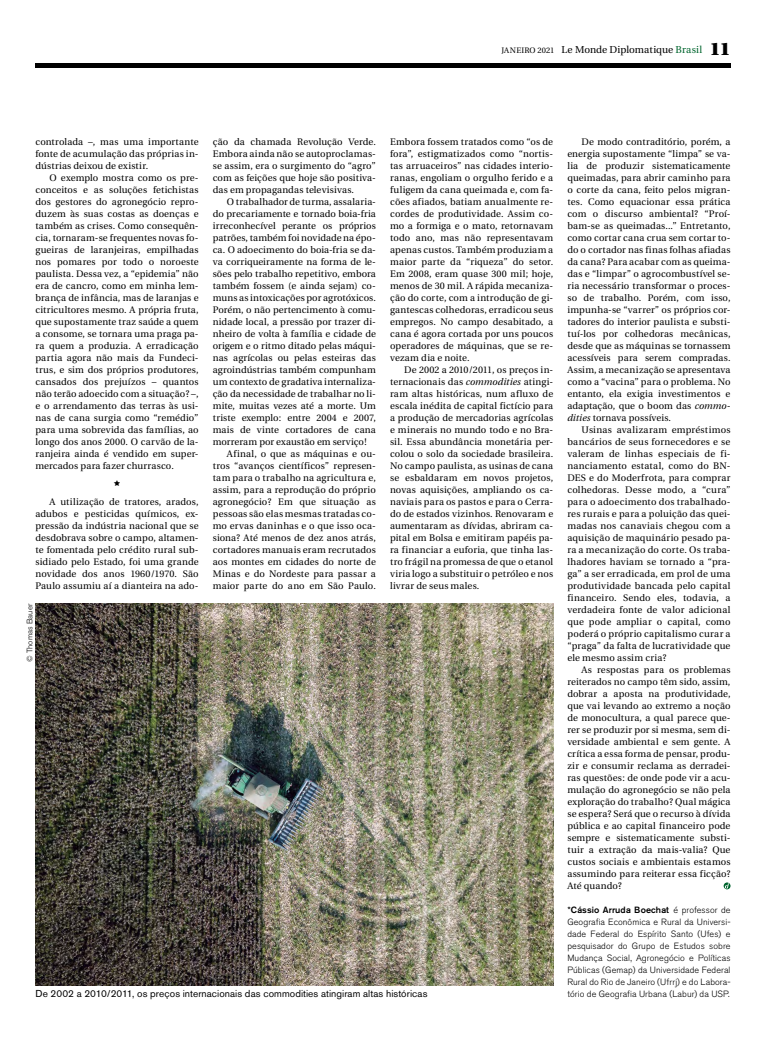
<style>
.page{position:relative;width:766px;height:1049px;background:#fff}
.page>*{position:absolute;margin:0;border:0;box-sizing:border-box;transform-origin:0 0}
.t1{font:800 15px "Akzidenz Grotesk BE";color:#000}
.t2{font:10px "Akzidenz Grotesk BE";letter-spacing:.01em;color:#000}
.t3{font:10px "Utopia";color:#000}
.t4{font:9.5px/12px "Utopia";letter-spacing:.01em;color:#000;text-align:justify}
.t5{font:300 9px/12px "Akzidenz Grotesk BE";letter-spacing:.01em;color:#000;text-align:justify}
.t6{font:300 8px "Akzidenz Grotesk BE";letter-spacing:.015em;color:#000}
.s1{font-size:8px}
.s2{color:#00652e}
.s3{font-weight:900;font-size:17.9px}
.s4{font-style:italic}
.s5{font-weight:500}
</style>
<div class="page">
<hr style="left:35px;top:64px;width:695px;height:4px;background:#000">
<svg style="left:723px;top:882px;width:7px;height:7px"></svg>
<svg style="left:724px;top:883px;width:4px;height:5px"></svg>
<img style="left:35px;top:603px;width:518px;height:382px">
<p class="t3" style="left:501px;top:44px;width:230px"><span class="s1">JANEIRO 2021</span> Le Monde Diplomatique <span class="s2">Brasil</span> <span class="s3">11</span></p>
<p class="t4" style="left:35px;top:136px;width:165px">controlada –, mas uma importante fonte de acumulação das próprias in&shy;dústrias deixou de existir.</p>
<p class="t4" style="left:35px;top:172px;width:165px;text-indent:14px">O exemplo mostra como os pre&shy;conceitos e as soluções fetichistas dos gestores do agronegócio repro&shy;duzem às suas costas as doenças e também as crises. Como consequên&shy;cia, tornaram-se frequentes novas fo&shy;gueiras de laranjeiras, empilhadas nos pomares por todo o noroeste paulista. Dessa vez, a “epidemia” não era de cancro, como em minha lem&shy;brança de infância, mas de laranjas e citricultores mesmo. A própria fruta, que supostamente traz saúde a quem a consome, se tornara uma praga pa&shy;ra quem a produzia. A erradicação partia agora não mais da Fundeci&shy;trus, e sim dos próprios produtores, cansados dos prejuízos – quantos não terão adoecido com a situação? –, e o arrendamento das terras às usi&shy;nas de cana surgia como “remédio” para uma sobrevida das famílias, ao longo dos anos 2000. O carvão de la&shy;ranjeira ainda é vendido em super&shy;mercados para fazer churrasco.</p>
<h1 class="t1" style="left:114px;top:477px;width:8px">*</h1>
<p class="t4" style="left:35px;top:496px;width:165px;text-indent:14px">A utilização de tratores, arados, adubos e pesticidas químicos, ex&shy;pressão da indústria nacional que se desdobrava sobre o campo, altamen&shy;te fomentada pelo crédito rural sub&shy;sidiado pelo Estado, foi uma grande novidade dos anos 1960/1970. São Paulo assumiu aí a dianteira na ado-</p>
<p class="t6" style="left:25px;top:662px;width:60px;rotate:-90deg">© Thomas Bauer</p>
<p class="t4" style="left:213px;top:136px;width:165px">ção da chamada Revolução Verde.<br>Embora ainda não se autoproclamas&shy;se assim, era o surgimento do “agro” com as feições que hoje são positiva&shy;das em propagandas televisivas.</p>
<p class="t4" style="left:227px;top:196px;width:150px">O trabalhador de turma, assalaria-</p>
<p class="t4" style="left:213px;top:208px;width:165px">do precariamente e tornado boia-fria</p>
<p class="t4" style="left:213px;top:220px;width:165px">irreconhecível perante os próprios</p>
<p class="t4" style="left:213px;top:232px;width:164px">patrões, também foi novidade na épo-</p>
<p class="t4" style="left:213px;top:244px;width:164px">ca. O adoecimento do boia-fria se da-</p>
<p class="t4" style="left:213px;top:256px;width:164px">va corriqueiramente na forma de le-</p>
<p class="t4" style="left:213px;top:268px;width:165px">sões pelo trabalho repetitivo, embora</p>
<p class="t4" style="left:213px;top:280px;width:164px">também fossem (e ainda sejam) co-</p>
<p class="t4" style="left:213px;top:292px;width:165px">muns as intoxicações por agrotóxicos.</p>
<p class="t4" style="left:213px;top:304px;width:164px">Porém, o não pertencimento à comu-</p>
<p class="t4" style="left:213px;top:316px;width:164px">nidade local, a pressão por trazer di-</p>
<p class="t4" style="left:213px;top:328px;width:164px">nheiro de volta à família e cidade de</p>
<p class="t4" style="left:213px;top:340px;width:164px">origem e o ritmo ditado pelas máqui-</p>
<p class="t4" style="left:213px;top:352px;width:165px">nas agrícolas ou pelas esteiras das</p>
<p class="t4" style="left:213px;top:364px;width:164px">agroindústrias também compunham</p>
<p class="t4" style="left:213px;top:376px;width:164px">um contexto de gradativa internaliza-</p>
<p class="t4" style="left:213px;top:388px;width:164px">ção da necessidade de trabalhar no li-</p>
<p class="t4" style="left:213px;top:400px;width:165px">mite, muitas vezes até a morte. Um</p>
<p class="t4" style="left:213px;top:412px;width:164px">triste exemplo: entre 2004 e 2007,</p>
<p class="t4" style="left:213px;top:424px;width:165px">mais de vinte cortadores de cana</p>
<p class="t4" style="left:213px;top:436px;width:155px">morreram por exaustão em serviço!</p>
<p class="t4" style="left:227px;top:448px;width:150px">Afinal, o que as máquinas e ou-</p>
<p class="t4" style="left:213px;top:460px;width:164px">tros “avanços científicos” represen-</p>
<p class="t4" style="left:213px;top:472px;width:164px">tam para o trabalho na agricultura e,</p>
<p class="t4" style="left:213px;top:484px;width:165px">assim, para a reprodução do próprio</p>
<p class="t4" style="left:213px;top:496px;width:164px">agronegócio? Em que situação as</p>
<p class="t4" style="left:213px;top:508px;width:164px">pessoas são elas mesmas tratadas co-</p>
<p class="t4" style="left:213px;top:520px;width:164px">mo ervas daninhas e o que isso oca-</p>
<p class="t4" style="left:213px;top:532px;width:164px">siona? Até menos de dez anos atrás,</p>
<p class="t4" style="left:213px;top:544px;width:164px">cortadores manuais eram recrutados</p>
<p class="t4" style="left:213px;top:556px;width:165px">aos montes em cidades do norte de</p>
<p class="t4" style="left:213px;top:568px;width:164px">Minas e do Nordeste para passar a</p>
<p class="t4" style="left:213px;top:580px;width:165px">maior parte do ano em São Paulo.</p>
<p class="t4" style="left:390px;top:136px;width:165px">Embora fossem tratados como “os de fora”, estigmatizados como “nortis&shy;tas arruaceiros” nas cidades interio&shy;ranas, engoliam o orgulho ferido e a fuligem da cana queimada e, com fa&shy;cões afiados, batiam anualmente re&shy;cordes de produtividade. Assim co&shy;mo a formiga e o mato, retornavam todo ano, mas não representavam apenas custos. Também produziam a maior parte da “riqueza” do setor.<br>Em 2008, eram quase 300 mil; hoje, menos de 30 mil. A rápida mecaniza&shy;ção do corte, com a introdução de gi&shy;gantescas colhedoras, erradicou seus empregos. No campo desabitado, a cana é agora cortada por uns poucos operadores de máquinas, que se re&shy;vezam dia e noite.</p>
<p class="t4" style="left:390px;top:364px;width:165px;text-indent:14px">De 2002 a 2010/2011, os preços in&shy;ternacionais das <span class="s4">commodities</span> atingi&shy;ram altas históricas, num afluxo de escala inédita de capital fictício para a produção de mercadorias agrícolas e minerais no mundo todo e no Bra&shy;sil. Essa abundância monetária per&shy;colou o solo da sociedade brasileira.<br>No campo paulista, as usinas de cana se esbaldaram em novos projetos, novas aquisições, ampliando os ca&shy;naviais para os pastos e para o Cerra&shy;do de estados vizinhos. Renovaram e aumentaram as dívidas, abriram ca&shy;pital em Bolsa e emitiram papéis pa&shy;ra financiar a euforia, que tinha las&shy;tro frágil na promessa de que o etanol viria logo a substituir o petróleo e nos livrar de seus males.</p>
<p class="t2" style="left:35px;top:988px;width:393px">De 2002 a 2010/2011, os preços internacionais das commodities atingiram altas históricas</p>
<p class="t4" style="left:567px;top:136px;width:165px;text-indent:14px">De modo contraditório, porém, a energia supostamente “limpa” se va&shy;lia de produzir sistematicamente queimadas, para abrir caminho para o corte da cana, feito pelos migran&shy;tes. Como equacionar essa prática com o discurso ambiental? “Proí&shy;bam-se as queimadas...” Entretanto, como cortar cana crua sem cortar to&shy;do o cortador nas finas folhas afiadas da cana? Para acabar com as queima&shy;das e “limpar” o agrocombustível se&shy;ria necessário transformar o proces&shy;so de trabalho. Porém, com isso, impunha-se “varrer” os próprios cor&shy;tadores do interior paulista e substi&shy;tuí-los por colhedoras mecânicas, desde que as máquinas se tornassem acessíveis para serem compradas.<br>Assim, a mecanização se apresentava como a “vacina” para o problema. No entanto, ela exigia investimentos e adaptação, que o boom das <span class="s4">commo&shy;dities</span> tornava possíveis.</p>
<p class="t4" style="left:567px;top:424px;width:165px;text-indent:14px">Usinas avalizaram empréstimos bancários de seus fornecedores e se valeram de linhas especiais de fi&shy;nanciamento estatal, como do BN-DES e do Moderfrota, para comprar colhedoras. Desse modo, a “cura” para o adoecimento dos trabalhado&shy;res rurais e para a poluição das quei&shy;madas nos canaviais chegou com a aquisição de maquinário pesado pa&shy;ra a mecanização do corte. Os traba&shy;lhadores haviam se tornado a “pra&shy;ga” a ser erradicada, em prol de uma produtividade bancada pelo capital financeiro. Sendo eles, todavia, a verdadeira fonte de valor adicional que pode ampliar o capital, como poderá o próprio capitalismo curar a “praga” da falta de lucratividade que ele mesmo assim cria?</p>
<p class="t4" style="left:567px;top:664px;width:165px;text-indent:14px">As respostas para os problemas reiterados no campo têm sido, assim, dobrar a aposta na produtividade, que vai levando ao extremo a noção de monocultura, a qual parece que&shy;rer se produzir por si mesma, sem di&shy;versidade ambiental e sem gente. A crítica a essa forma de pensar, produ&shy;zir e consumir reclama as derradei&shy;ras questões: de onde pode vir a acu&shy;mulação do agronegócio se não pela exploração do trabalho? Qual mágica se espera? Será que o recurso à dívida pública e ao capital financeiro pode sempre e sistematicamente substi&shy;tuir a extração da mais-valia? Que custos sociais e ambientais estamos assumindo para reiterar essa ficção?<br>Até quando?</p>
<p class="t5" style="left:567px;top:904px;width:164px"><span class="s5">*Cássio Arruda Boechat</span> é professor de Geografia Econômica e Rural da Universi&shy;dade Federal do Espírito Santo (Ufes) e pesquisador do Grupo de Estudos sobre Mudança Social, Agronegócio e Políticas Públicas (Gemap) da Universidade Federal Rural do Rio de Janeiro (Ufrrj) e do Labora&shy;tório de Geografia Urbana (Labur) da USP.</p>
</div>
